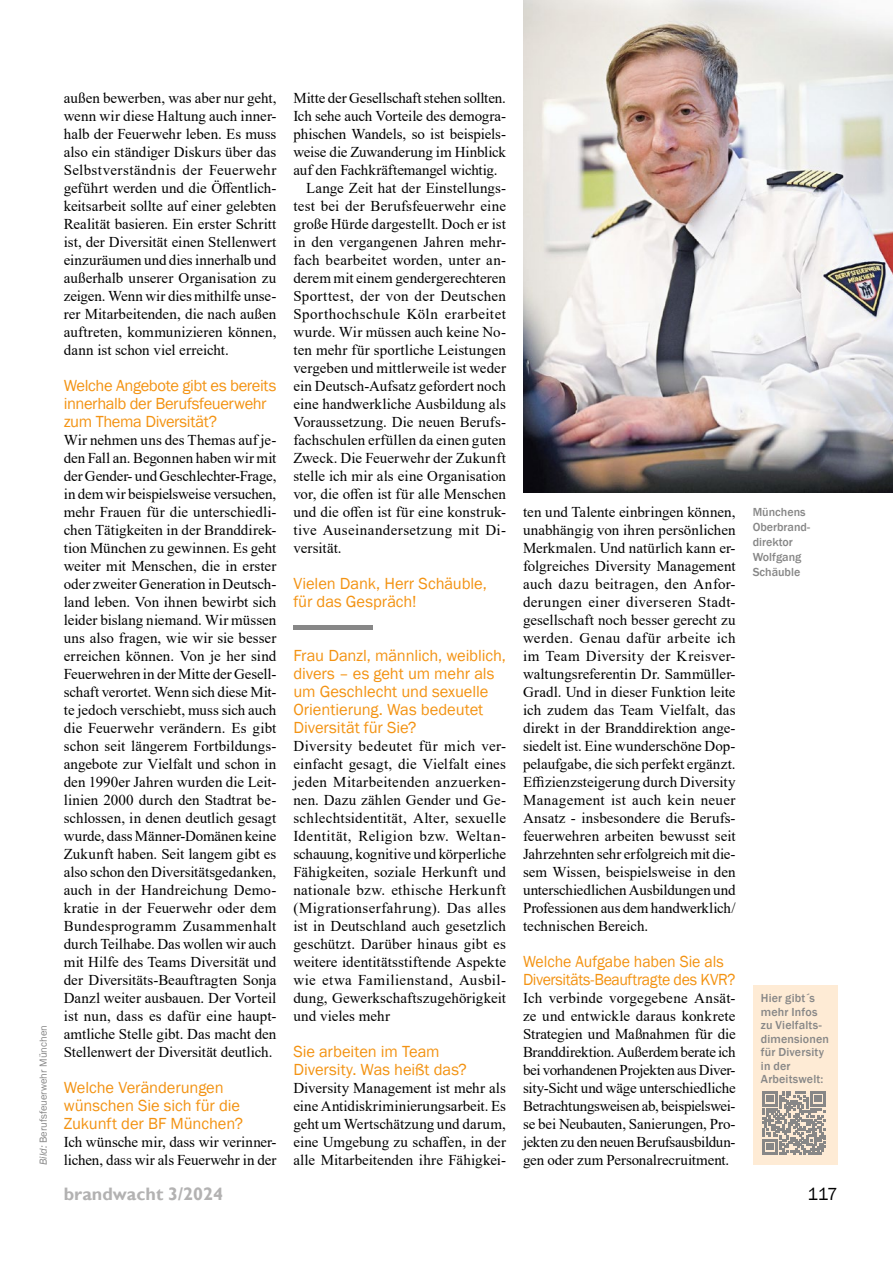
<style>
.page{position:relative;width:893px;height:1263px;background:#fff}
.page>*{position:absolute;margin:0;border:0;box-sizing:border-box;transform-origin:0 0}
.t1{font:700 18px "Gill Sans";color:#b3b2b2}
.t2{font:18px "Franklin Gothic";color:#000}
.ZÜ_Orange{font:16.5px/18px "Franklin Gothic";letter-spacing:-.005em;color:#f39313}
.ZÜ_Orange-2{font:16.5px/18px "Franklin Gothic";letter-spacing:-.025em;color:#f39313}
.ZÜ_Orange-3{font:16.5px/18px "Franklin Gothic";letter-spacing:-.005em;color:#f39313;scale:.96 1}
.Fließtext_ohne_Einzug{font:15px/18px "Times New Roman";color:#000;text-align:justify}
.Fließtext_mit_Einzug{font:15px/18px "Times New Roman";letter-spacing:.025em;color:#000;text-align:justify}
.Fließtext_ohne_Einzug-2{font:500 12px/13.5px "Franklin Gothic";letter-spacing:.015em;color:#878787}
.Bildtext_normal{font:500 12px/15px "Franklin Gothic";color:#878787}
.Bildtext_normal-2{font:10.5px "Franklin Gothic";color:#878787}
.s1{font-style:italic}
</style>
<div class="page">
<img style="left:523px;top:0;width:370px;height:492px">
<hr style="left:293px;top:625px;width:79px;height:4px;background:#878787">
<div style="left:753px;top:985px;width:84px;height:180px;background:#feebd5"></div>
<svg style="left:762px;top:1091px;width:64px;height:63px"></svg>
<p class="Bildtext_normal-2" style="left:37px;top:1165px;width:141px;rotate:-90deg"><span class="s1">Bild:</span> Berufsfeuerwehr München</p>
<p class="Fließtext_ohne_Einzug" style="left:64px;top:89px;width:214px">außen bewerben, was aber nur geht, wenn wir diese Haltung auch inner&shy;halb der Feuerwehr leben. Es muss also ein ständiger Diskurs über das Selbstverständnis der Feuerwehr geführt werden und die Öffentlich&shy;keitsarbeit sollte auf einer gelebten Realität basieren. Ein erster Schritt ist, der Diversität einen Stellenwert einzuräumen und dies innerhalb und außerhalb unserer Organisation zu zeigen. Wenn wir dies mithilfe unse&shy;rer Mitarbeitenden, die nach außen auftreten, kommunizieren können, dann ist schon viel erreicht.</p>
<p class="ZÜ_Orange-2" style="left:64px;top:377px;width:214px">Welche Angebote gibt es bereits innerhalb der Berufsfeuerwehr zum Thema Diversität?</p>
<p class="Fließtext_ohne_Einzug" style="left:64px;top:431px;width:214px">Wir nehmen uns des Themas auf je&shy;den Fall an. Begonnen haben wir mit der Gender- und Geschlechter-Frage, in dem wir beispielsweise versuchen, mehr Frauen für die unterschiedli&shy;chen Tätigkeiten in der Branddirek&shy;tion München zu gewinnen. Es geht weiter mit Menschen, die in erster oder zweiter Generation in Deutsch&shy;land leben. Von ihnen bewirbt sich leider bislang niemand. Wir müssen uns also fragen, wie wir sie besser erreichen können. Von je her sind Feuerwehren in der Mitte der Gesell&shy;schaft verortet. Wenn sich diese Mit&shy;te jedoch verschiebt, muss sich auch die Feuerwehr verändern. Es gibt schon seit längerem Fortbildungs&shy;angebote zur Vielfalt und schon in den 1990er Jahren wurden die Leit&shy;linien 2000 durch den Stadtrat be&shy;schlossen, in denen deutlich gesagt wurde, dass Männer-Domänen keine Zukunft haben. Seit langem gibt es also schon den Diversitätsgedanken, auch in der Handreichung Demo&shy;kratie in der Feuerwehr oder dem Bundesprogramm Zusammenhalt durch Teilhabe. Das wollen wir auch mit Hilfe des Teams Diversität und der Diversitäts-Beauftragten Sonja Danzl weiter ausbauen. Der Vorteil ist nun, dass es dafür eine haupt&shy;amtliche Stelle gibt. Das macht den Stellenwert der Diversität deutlich.</p>
<p class="ZÜ_Orange" style="left:64px;top:1079px;width:181px">Welche Veränderungen wünschen Sie sich für die<br>Zukunft der BF München?</p>
<p class="Fließtext_ohne_Einzug" style="left:64px;top:1133px;width:214px">Ich wünsche mir, dass wir verinner&shy;lichen, dass wir als Feuerwehr in der</p>
<p class="Fließtext_ohne_Einzug" style="left:293px;top:89px;width:214px">Mitte der Gesellschaft stehen sollten.<br>Ich sehe auch Vorteile des demogra&shy;phischen Wandels, so ist beispiels&shy;weise die Zuwanderung im Hinblick auf den Fachkräftemangel wichtig.</p>
<p class="Fließtext_mit_Einzug" style="left:293px;top:179px;width:214px;text-indent:13px">Lange Zeit hat der Einstellungs&shy;test bei der Berufsfeuerwehr eine große Hürde dargestellt. Doch er ist in den vergangenen Jahren mehr&shy;fach bearbeitet worden, unter an&shy;derem mit einem gendergerechteren Sporttest, der von der Deutschen Sporthochschule Köln erarbeitet wurde. Wir müssen auch keine No&shy;ten mehr für sportliche Leistungen vergeben und mittlerweile ist weder ein Deutsch-Aufsatz gefordert noch eine handwerkliche Ausbildung als Voraussetzung. Die neuen Berufs&shy;fachschulen erfüllen da einen guten Zweck. Die Feuerwehr der Zukunft stelle ich mir als eine Organisation vor, die offen ist für alle Menschen und die offen ist für eine konstruk&shy;tive Auseinandersetzung mit Di&shy;versität.</p>
<p class="ZÜ_Orange" style="left:293px;top:575px;width:195px">Vielen Dank, Herr Schäuble, für das Gespräch!</p>
<p class="ZÜ_Orange" style="left:293px;top:647px;width:214px">Frau Danzl, männlich, weiblich, divers – es geht um mehr als um Geschlecht und sexuelle<br>Orientierung. Was bedeutet<br>Diversität für Sie?</p>
<p class="Fließtext_ohne_Einzug" style="left:293px;top:737px;width:214px">Diversity bedeutet für mich ver&shy;einfacht gesagt, die Vielfalt eines jeden Mitarbeitenden anzuerken&shy;nen. Dazu zählen Gender und Ge&shy;schlechtsidentität, Alter, sexuelle Identität, Religion bzw. Weltan&shy;schauung, kognitive und körperliche Fähigkeiten, soziale Herkunft und nationale bzw. ethische Herkunft (Migrationserfahrung). Das alles ist in Deutschland auch gesetzlich geschützt. Darüber hinaus gibt es weitere identitätsstiftende Aspekte wie etwa Familienstand, Ausbil&shy;dung, Gewerkschaftszugehörigkeit und vieles mehr</p>
<p class="ZÜ_Orange" style="left:293px;top:1043px;width:175px">Sie arbeiten im Team<br>Diversity. Was heißt das?</p>
<p class="Fließtext_ohne_Einzug" style="left:293px;top:1079px;width:214px">Diversity Management ist mehr als eine Antidiskriminierungsarbeit. Es geht um Wertschätzung und darum, eine Umgebung zu schaffen, in der alle Mitarbeitenden ihre Fähigkei-</p>
<p class="Fließtext_ohne_Einzug" style="left:523px;top:503px;width:214px">ten und Talente einbringen können, unabhängig von ihren persönlichen Merkmalen. Und natürlich kann er&shy;folgreiches Diversity Management auch dazu beitragen, den Anfor&shy;derungen einer diverseren Stadt&shy;gesellschaft noch besser gerecht zu werden. Genau dafür arbeite ich im Team Diversity der Kreisver&shy;waltungsreferentin Dr. Sammüller-Gradl. Und in dieser Funktion leite ich zudem das Team Vielfalt, das direkt in der Branddirektion ange&shy;siedelt ist. Eine wunderschöne Dop&shy;pelaufgabe, die sich perfekt ergänzt.<br>Effizienzsteigerung durch Diversity Management ist auch kein neuer Ansatz - insbesondere die Berufs&shy;feuerwehren arbeiten bewusst seit Jahrzehnten sehr erfolgreich mit die&shy;sem Wissen, beispielsweise in den unterschiedlichen Ausbildungen und Professionen aus dem handwerklich/ technischen Bereich.</p>
<p class="ZÜ_Orange-3" style="left:523px;top:953px;width:223px">Welche Aufgabe haben Sie als<br>Diversitäts-Beauftragte des KVR?</p>
<p class="Fließtext_ohne_Einzug" style="left:523px;top:989px;width:214px">Ich verbinde vorgegebene Ansät&shy;ze und entwickle daraus konkrete Strategien und Maßnahmen für die Branddirektion. Außerdem berate ich bei vorhandenen Projekten aus Diver&shy;sity-Sicht und wäge unterschiedliche Betrachtungsweisen ab, beispielswei&shy;se bei Neubauten, Sanierungen, Pro&shy;jekten zu den neuen Berufsausbildun&shy;gen oder zum Personalrecruitment.</p>
<p class="Fließtext_ohne_Einzug-2" style="left:761px;top:992px;width:70px">Hier gibt´s mehr Infos zu Vielfalts&shy;dimensionen für Diversity in der<br>Arbeitswelt:</p>
<p class="Bildtext_normal" style="left:753px;top:504px;width:59px">Münchens<br>Oberbrand&shy;direktor<br>Wolfgang<br>Schäuble</p>
<p class="t1" style="left:64px;top:1183px;width:161px">brandwacht 3/2024</p>
<p class="t2" style="left:808px;top:1182px;width:32px">117</p>
</div>
